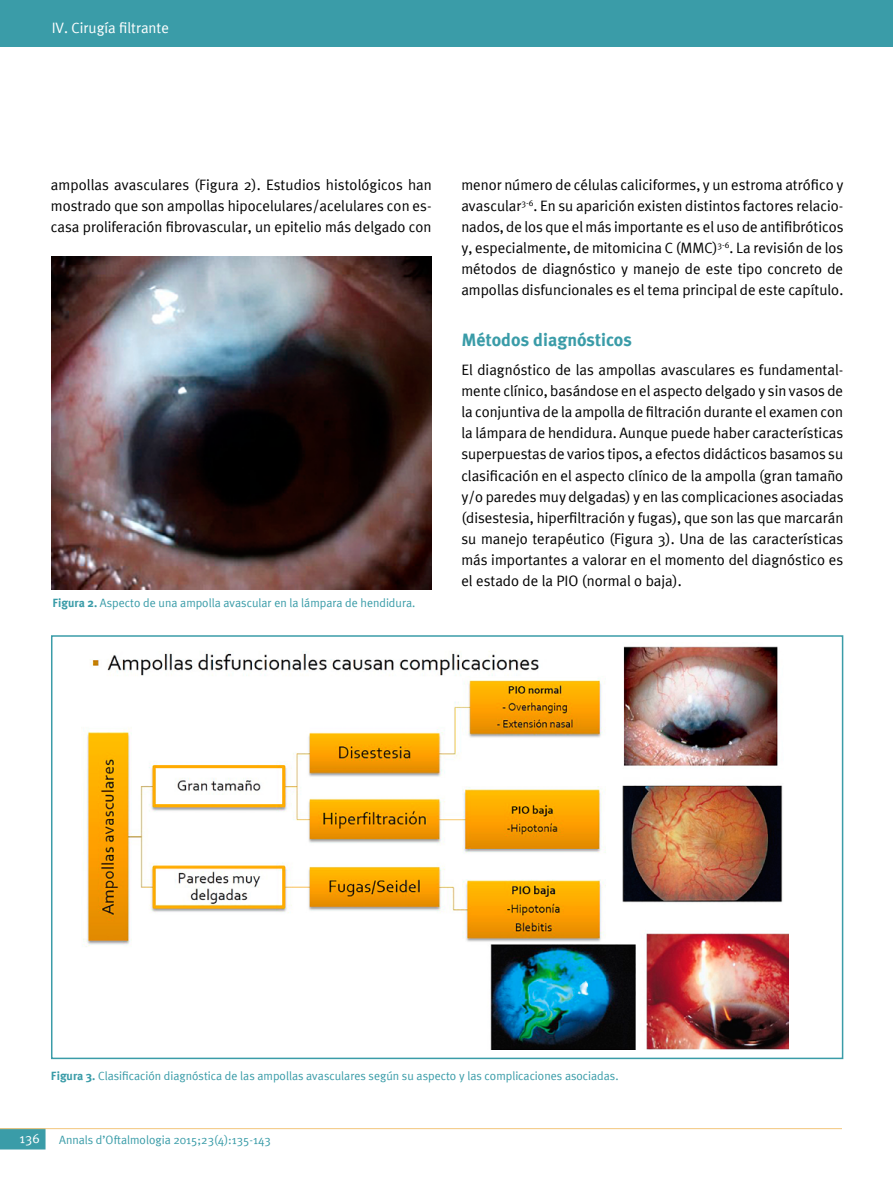
<style>
.page{position:relative;width:893px;height:1191px;background:#fff}
.page>*{position:absolute;margin:0;border:0;box-sizing:border-box;transform-origin:0 0}
.t1{font:700 18px "Meta Plus";color:#3a9ca8}
.t2{font:15px/21px "Meta Plus Normal";color:#000;text-align:justify}
.t3{font:15px "Meta Plus Normal";color:#fff}
.t4{font:13.5px "Meta Plus Normal";color:#fff}
.t5{font:12px "Meta Plus Normal";color:#3a9ca8}
.s1{font-family:"Meta Plus";font-weight:700}
</style>
<div class="page">
<svg style="left:0;top:1129px;width:46px;height:20px"></svg>
<hr style="left:0;top:1128px;width:842px;height:1px;background:#f3c67c">
<div style="left:0;top:0;width:893px;height:47px;background:#3a9ca8"></div>
<img style="left:51px;top:256px;width:381px;height:334px">
<img style="left:83px;top:646px;width:705px;height:403px">
<div style="left:51px;top:635px;width:792px;height:424px;border:2px solid #3a9ca8"></div>
<p class="t3" style="left:52px;top:19px;width:119px">IV. Cirugía filtrante</p>
<p class="t2" style="left:51px;top:174px;width:382px">ampollas avasculares (Figura 2). Estudios histológicos han mostrado que son ampollas hipocelulares/acelulares con es&shy;casa proliferación fibrovascular, un epitelio más delgado con</p>
<p class="t5" style="left:52px;top:596px;width:364px"><span class="s1">Figura 2.</span> Aspecto de una ampolla avascular en la lámpara de hendidura.</p>
<p class="t2" style="left:461px;top:174px;width:384px">menor número de células caliciformes, y un estroma atrófico y avascular<sup>3-6</sup>. En su aparición existen distintos factores relacio&shy;nados, de los que el más importante es el uso de antifibróticos y, especialmente, de mitomicina C (MMC)<sup>3-6</sup>. La revisión de los métodos de diagnóstico y manejo de este tipo concreto de ampollas disfuncionales es el tema principal de este capítulo.</p>
<p class="t1" style="left:461px;top:329px;width:172px">Métodos diagnósticos</p>
<p class="t2" style="left:461px;top:359px;width:384px">El diagnóstico de las ampollas avasculares es fundamental&shy;mente clínico, basándose en el aspecto delgado y sin vasos de la conjuntiva de la ampolla de filtración durante el examen con la lámpara de hendidura. Aunque puede haber características superpuestas de varios tipos, a efectos didácticos basamos su clasificación en el aspecto clínico de la ampolla (gran tamaño y/o paredes muy delgadas) y en las complicaciones asociadas (disestesia, hiperfiltración y fugas), que son las que marcarán su manejo terapéutico (Figura 3). Una de las características más importantes a valorar en el momento del diagnóstico es el estado de la PIO (normal o baja).</p>
<p class="t5" style="left:51px;top:1069px;width:569px"><span class="s1">Figura 3.</span> Clasificación diagnóstica de las ampollas avasculares según su aspecto y las complicaciones asociadas.</p>
<p class="t4" style="left:20px;top:1130px;width:21px">136</p>
<p class="t5" style="left:59px;top:1132px;width:213px">Annals d’Oftalmologia 2015;23(4):135-143</p>
</div>
